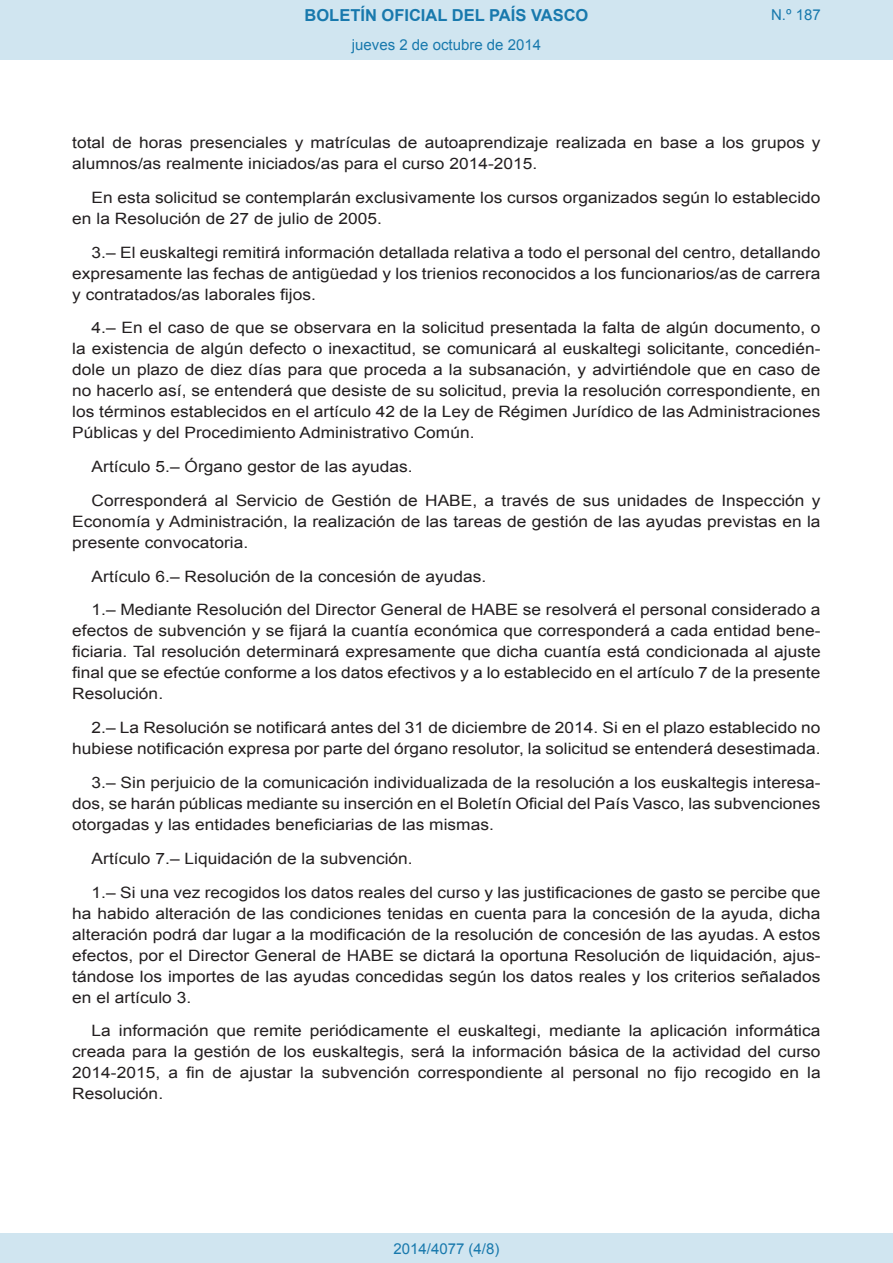
<style>
.page{position:relative;width:893px;height:1263px;background:#fff}
.page>*{position:absolute;margin:0;border:0;box-sizing:border-box;transform-origin:0 0}
.t1{font:700 16.5px "Arial";color:#1879ad}
.BOPVDetalle{font:15.6px/21px "Arial";color:#231f20;text-align:justify;scale:1.11 1}
.Paginacion_Centro{font:15px "Arial";color:#1879ad}
</style>
<div class="page">
<div style="left:0;top:0;width:893px;height:60px;background:#d0e5f0"></div>
<div style="left:0;top:1233px;width:893px;height:30px;background:#d0e5f0"></div>
<p class="t1" style="left:305px;top:4px;width:285px">BOLETÍN OFICIAL DEL PAÍS VASCO</p>
<p class="Paginacion_Centro" style="left:352px;top:35px;width:191px">jueves 2 de octubre de 2014</p>
<p class="Paginacion_Centro" style="left:771px;top:5px;width:51px">N.º 187</p>
<p class="BOPVDetalle" style="left:72px;top:132px;width:676px">total de horas presenciales y matrículas de autoaprendizaje realizada en base a los grupos y alumnos/as realmente iniciados/as para el curso 2014-2015.</p>
<p class="BOPVDetalle" style="left:72px;top:187px;width:676px;text-indent:19px">En esta solicitud se contemplarán exclusivamente los cursos organizados según lo establecido en la Resolución de 27 de julio de 2005.</p>
<p class="BOPVDetalle" style="left:72px;top:242px;width:676px;text-indent:19px">3.– El euskaltegi remitirá información detallada relativa a todo el personal del centro, detallando expresamente las fechas de antigüedad y los trienios reconocidos a los funcionarios/as de carrera y contratados/as laborales fijos.</p>
<p class="BOPVDetalle" style="left:72px;top:318px;width:676px;text-indent:19px">4.– En el caso de que se observara en la solicitud presentada la falta de algún documento, o la existencia de algún defecto o inexactitud, se comunicará al euskaltegi solicitante, concedién&shy;dole un plazo de diez días para que proceda a la subsanación, y advirtiéndole que en caso de no hacerlo así, se entenderá que desiste de su solicitud, previa la resolución correspondiente, en los términos establecidos en el artículo 42 de la Ley de Régimen Jurídico de las Administraciones Públicas y del Procedimiento Administrativo Común.</p>
<p class="BOPVDetalle" style="left:92px;top:456px;width:291px">Artículo 5.– Órgano gestor de las ayudas.</p>
<p class="BOPVDetalle" style="left:72px;top:490px;width:676px;text-indent:19px">Corresponderá al Servicio de Gestión de HABE, a través de sus unidades de Inspección y Economía y Administración, la realización de las tareas de gestión de las ayudas previstas en la presente convocatoria.</p>
<p class="BOPVDetalle" style="left:92px;top:566px;width:357px">Artículo 6.– Resolución de la concesión de ayudas.</p>
<p class="BOPVDetalle" style="left:72px;top:600px;width:676px;text-indent:19px">1.– Mediante Resolución del Director General de HABE se resolverá el personal considerado a efectos de subvención y se fijará la cuantía económica que corresponderá a cada entidad bene&shy;ficiaria. Tal resolución determinará expresamente que dicha cuantía está condicionada al ajuste final que se efectúe conforme a los datos efectivos y a lo establecido en el artículo 7 de la presente Resolución.</p>
<p class="BOPVDetalle" style="left:72px;top:717px;width:676px;text-align:right">2.– La Resolución se notificará antes del 31 de diciembre de 2014. Si en el plazo establecido no hubiese notificación expresa por parte del órgano resolutor, la solicitud se entenderá desestimada.</p>
<p class="BOPVDetalle" style="left:72px;top:772px;width:676px;text-indent:19px">3.– Sin perjuicio de la comunicación individualizada de la resolución a los euskaltegis interesa&shy;dos, se harán públicas mediante su inserción en el Boletín Oficial del País Vasco, las subvenciones otorgadas y las entidades beneficiarias de las mismas.</p>
<p class="BOPVDetalle" style="left:92px;top:848px;width:291px">Artículo 7.– Liquidación de la subvención.</p>
<p class="BOPVDetalle" style="left:72px;top:882px;width:676px;text-indent:19px">1.– Si una vez recogidos los datos reales del curso y las justificaciones de gasto se percibe que ha habido alteración de las condiciones tenidas en cuenta para la concesión de la ayuda, dicha alteración podrá dar lugar a la modificación de la resolución de concesión de las ayudas. A estos efectos, por el Director General de HABE se dictará la oportuna Resolución de liquidación, ajus&shy;tándose los importes de las ayudas concedidas según los datos reales y los criterios señalados en el artículo 3.</p>
<p class="BOPVDetalle" style="left:72px;top:1020px;width:676px;text-indent:19px">La información que remite periódicamente el euskaltegi, mediante la aplicación informática creada para la gestión de los euskaltegis, será la información básica de la actividad del curso 2014-2015, a fin de ajustar la subvención correspondiente al personal no fijo recogido en la Resolución.</p>
<p class="Paginacion_Centro" style="left:393px;top:1238px;width:107px">2014/4077 (4/8)</p>
</div>
